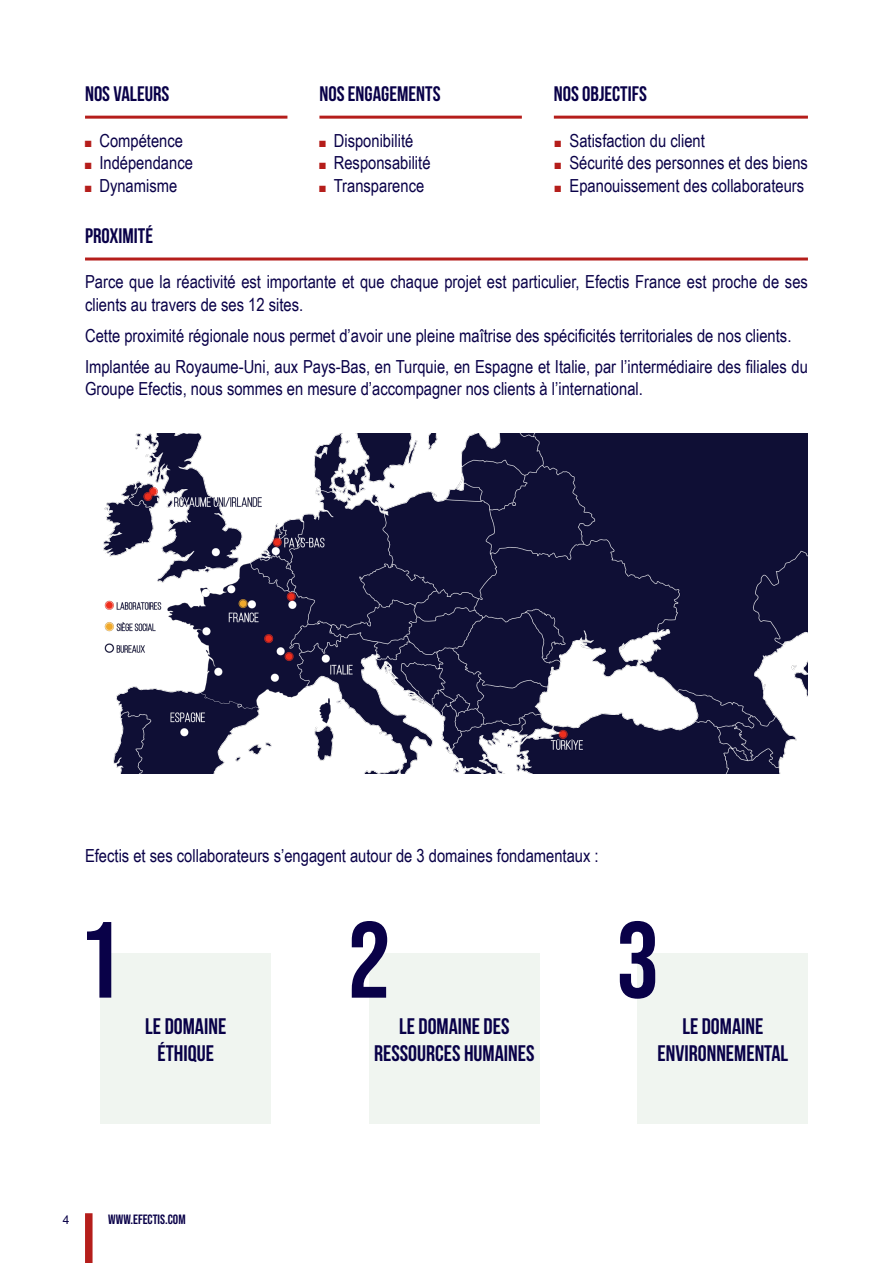
<style>
.page{position:relative;width:893px;height:1263px;background:#fff}
.page>*{position:absolute;margin:0;border:0;box-sizing:border-box;transform-origin:0 0}
.Subtitle{font:700 108px "Bebas Neue Pro";color:#090148}
.Subtitle-2{font:700 22.5px/27px "Bebas Neue";color:#090148;text-align:center}
.Subtitle-3{font:700 21px "Bebas Neue";color:#090148}
.intro_txt{font:18px/22.5px "Arial Narrow";color:#090148}
.t1{font:700 13.5px "Bebas Neue Pro";color:#090148}
.t2{font:12px "Arial";color:#090148}
.s1{font-size:13.5px;color:#b51e1b}
.s2{font-family:"Arial";font-size:13.5px;color:#b51e1b}
</style>
<div class="page">
<div style="left:85px;top:1213px;width:8px;height:50px;background:#b51e1b"></div>
<hr style="left:85px;top:257px;width:723px;height:3px;background:#b51e1b">
<hr style="left:85px;top:116px;width:202px;height:3px;background:#b51e1b">
<hr style="left:319px;top:116px;width:203px;height:3px;background:#b51e1b">
<hr style="left:554px;top:116px;width:254px;height:3px;background:#b51e1b">
<img style="left:103px;top:434px;width:705px;height:340px">
<div style="left:101px;top:954px;width:170px;height:170px;background:#f0f5f0"></div>
<div style="left:369px;top:954px;width:170px;height:170px;background:#f0f5f0"></div>
<div style="left:638px;top:954px;width:170px;height:170px;background:#f0f5f0"></div>
<p class="Subtitle-3" style="left:85px;top:82px;width:86px">NOS VALEURS</p>
<p class="intro_txt" style="left:85px;top:128px;width:99px"><span class="s1">■</span> Compétence</p>
<p class="intro_txt" style="left:85px;top:151px;width:109px"><span class="s1">■</span> Indépendance</p>
<p class="intro_txt" style="left:85px;top:173px;width:94px"><span class="s1">■</span> Dynamisme</p>
<p class="Subtitle-3" style="left:85px;top:224px;width:70px">PROXIMITÉ</p>
<p class="Subtitle-3" style="left:319px;top:82px;width:123px">NOS ENGAGEMENTS</p>
<p class="intro_txt" style="left:319px;top:128px;width:95px"><span class="s1">■</span> Disponibilité</p>
<p class="intro_txt" style="left:319px;top:151px;width:113px"><span class="s1">■</span> Responsabilité</p>
<p class="intro_txt" style="left:319px;top:173px;width:106px"><span class="s1">■</span> Transparence</p>
<p class="Subtitle-3" style="left:554px;top:82px;width:94px">NOS OBJECTIFS</p>
<p class="intro_txt" style="left:554px;top:128px;width:153px"><span class="s2">■</span> Satisfaction du client</p>
<p class="intro_txt" style="left:554px;top:151px;width:256px"><span class="s2">■</span> Sécurité des personnes et des biens</p>
<p class="intro_txt" style="left:554px;top:173px;width:252px"><span class="s2">■</span> Epanouissement des collaborateurs</p>
<p class="intro_txt" style="left:85px;top:270px;width:724px">Parce que la réactivité est importante et que chaque projet est particulier, Efectis France est proche de ses clients au travers de ses 12 sites.</p>
<p class="intro_txt" style="left:85px;top:324px;width:708px">Cette proximité régionale nous permet d’avoir une pleine maîtrise des spécificités territoriales de nos clients.</p>
<p class="intro_txt" style="left:85px;top:355px;width:724px">Implantée au Royaume-Uni, aux Pays-Bas, en Turquie, en Espagne et Italie, par l’intermédiaire des filiales du<br>Groupe Efectis, nous sommes en mesure d’accompagner nos clients à l’international.</p>
<p class="intro_txt" style="left:85px;top:844px;width:515px">Efectis et ses collaborateurs s’engagent autour de 3 domaines fondamentaux :</p>
<p class="Subtitle" style="left:85px;top:898px;width:33px">1</p>
<p class="Subtitle-2" style="left:145px;top:1012px;width:82px">LE DOMAINE</p>
<p class="Subtitle-2" style="left:158px;top:1039px;width:58px">ÉTHIQUE</p>
<p class="Subtitle" style="left:349px;top:898px;width:42px">2</p>
<p class="Subtitle-2" style="left:374px;top:1012px;width:162px">LE DOMAINE DES<br>RESSOURCES HUMAINES</p>
<p class="Subtitle" style="left:618px;top:898px;width:42px">3</p>
<p class="Subtitle-2" style="left:658px;top:1012px;width:132px">LE DOMAINE<br>ENVIRONNEMENTAL</p>
<p class="t2" style="left:63px;top:1212px;width:8px">4</p>
<p class="t1" style="left:108px;top:1212px;width:79px">WWW.EFECTIS.COM</p>
</div>
